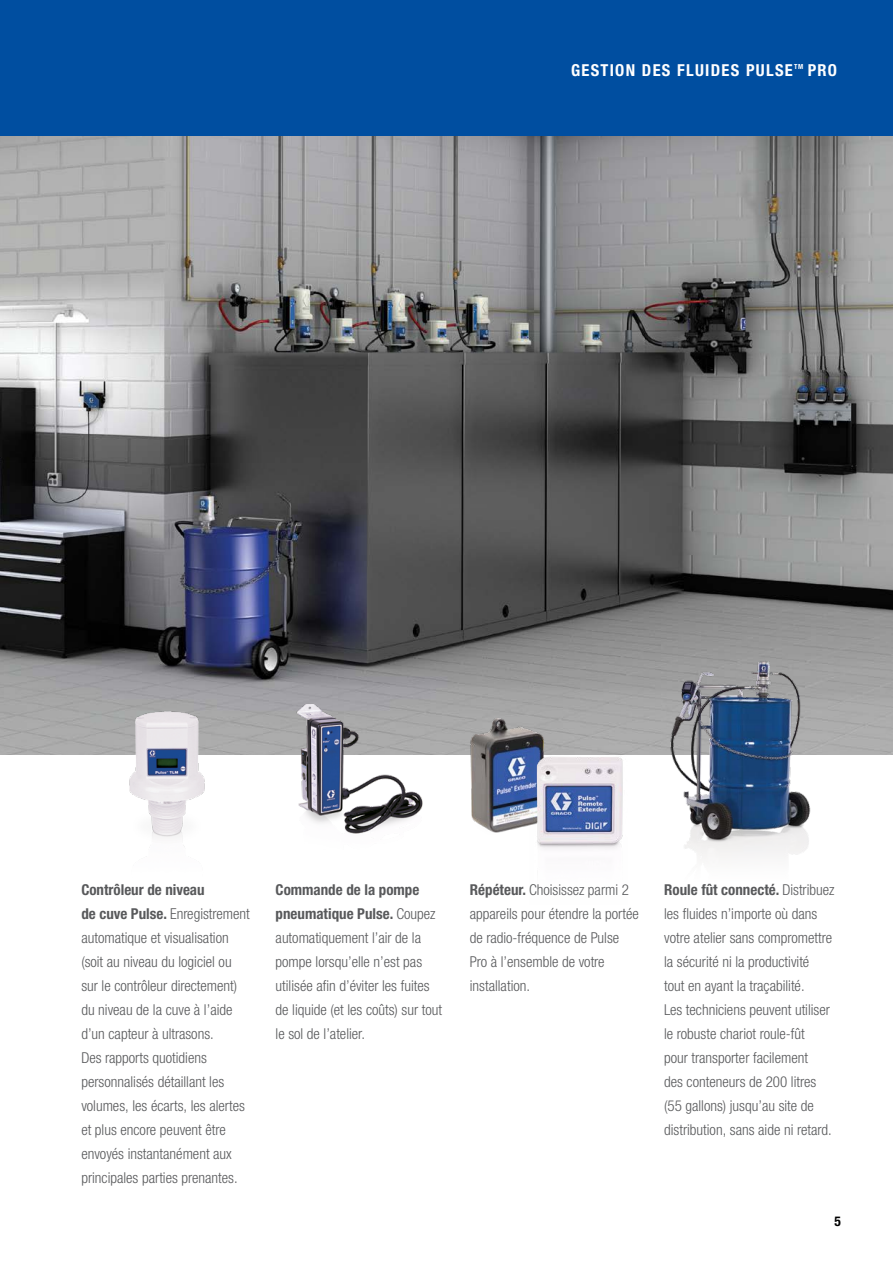
<style>
.page{position:relative;width:893px;height:1263px;background:#fff}
.page>*{position:absolute;margin:0;border:0;box-sizing:border-box;transform-origin:0 0}
.t1{font:700 condensed 16.5px "Helvetica Neue LTW1 G";letter-spacing:.08em;color:#fff}
.t2{font:300 condensed 15px/24px "Helvetica Neue LTW1 G";color:#58595b}
.t3{font:700 condensed 13.5px "Helvetica Neue LTW1 G";color:#000}
.t4{font:700 condensed 7.05px "Helvetica Neue LTW1 G";color:#fff}
.s1{font-weight:700}
</style>
<div class="page">
<div style="left:0;top:0;width:893px;height:145px;background:#004ea0"></div>
<img style="left:0;top:136px;width:893px;height:619px">
<img style="left:119px;top:703px;width:95px;height:144px">
<img style="left:288px;top:699px;width:141px;height:135px">
<img style="left:662px;top:656px;width:154px;height:203px">
<img style="left:464px;top:714px;width:87px;height:119px">
<img style="left:530px;top:750px;width:97px;height:99px">
<p class="t1" style="left:571px;top:60px;width:223px">GESTION DES FLUIDES PULSE</p>
<p class="t4" style="left:794px;top:62px;width:11px">TM</p>
<p class="t1" style="left:808px;top:60px;width:31px">PRO</p>
<p class="t2" style="left:81px;top:878px;width:170px"><span class="s1">Contrôleur de niveau<br>de cuve Pulse.</span> Enregistrement automatique et visualisation (soit au niveau du logiciel ou sur le contrôleur directement) du niveau de la cuve à l’aide d’un capteur à ultrasons.<br>Des rapports quotidiens personnalisés détaillant les volumes, les écarts, les alertes et plus encore peuvent être envoyés instantanément aux principales parties prenantes.</p>
<p class="t2" style="left:276px;top:878px;width:168px"><span class="s1">Commande de la pompe pneumatique Pulse.</span> Coupez automatiquement l’air de la pompe lorsqu’elle n’est pas utilisée afin d’éviter les fuites de liquide (et les coûts) sur tout le sol de l’atelier.</p>
<p class="t2" style="left:470px;top:878px;width:171px"><span class="s1">Répéteur.</span> Choisissez parmi 2 appareils pour étendre la portée de radio-fréquence de Pulse<br>Pro à l’ensemble de votre installation.</p>
<p class="t2" style="left:664px;top:878px;width:172px"><span class="s1">Roule fût connecté.</span> Distribuez les fluides n’importe où dans votre atelier sans compromettre la sécurité ni la productivité<br>tout en ayant la traçabilité.<br>Les techniciens peuvent utiliser le robuste chariot roule-fût<br>pour transporter facilement<br>des conteneurs de 200 litres (55 gallons) jusqu’au site de distribution, sans aide ni retard.</p>
<p class="t3" style="left:834px;top:1213px;width:8px">5</p>
</div>
